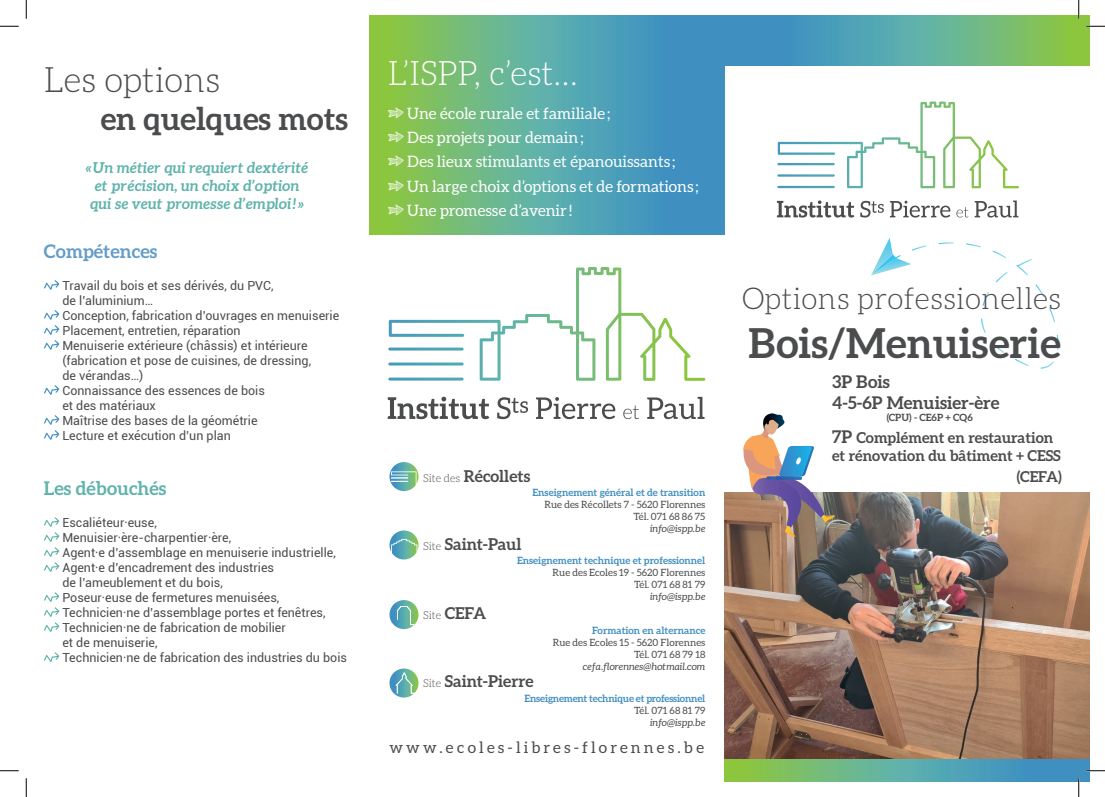
<style>
.page{position:relative;width:1105px;height:797px;background:#fff}
.page>*{position:absolute;margin:0;border:0;box-sizing:border-box;transform-origin:0 0}
.t1{font:700 41.25px "Aleo";color:#4b4c4d}
.t2{font:300 35px "Aleo";color:#4b4c4d}
.t3{font:300 33.75px "Aleo";color:#fff}
.t4{font:700 31.25px "Aleo";color:#4b4c4d}
.t5{font:300 30px "Aleo";letter-spacing:.01em;color:#4b4c4d}
.t6{font:700 18.75px "Aleo";color:#60b3ac}
.t7{font:700 18.75px "Aleo";color:#639dc8}
.t8{font:700 17.5px/21px "Aleo";color:#4b4c4d}
.t9{font:700 16.25px "Aleo";color:#4b4c4d}
.t10{font:15.75px/24.2px "Aleo";color:#fff}
.t11{font:15.75px "Aleo";letter-spacing:.2em;color:#4b4c4d}
.t12{font:italic 700 15px/18px "Aleo";color:#60b3ac;text-align:center}
.t13{font:700 15px/18px "Aleo";color:#4b4c4d}
.t14{font:12.5px/15px "Roboto";color:#4b4c4d}
.t15{font:300 11px "Aleo";color:#4b4c4d}
.t16{font:10px/12px "Aleo";color:#4b4c4d;text-align:right}
.t17{font:700 10px "Aleo";color:#4190c0}
.t18{font:italic 10px "Aleo";color:#4b4c4d}
.t19{font:700 10px "Aleo";letter-spacing:-.02em;color:#4190c0}
.t20{font:700 10px "Aleo";color:#4b4c4d}
.s1{font-family:"Austie Bost Arrow Mania";font-size:22.5px}
.s2{font-weight:300;font-size:11px}
.s3{font-weight:700;font-size:16.25px}
.s4{font-size:17.5px}
</style>
<div class="page">
<svg style="left:777px;top:200px;width:77px;height:17px"></svg>
<svg style="left:860px;top:201px;width:24px;height:16px"></svg>
<svg style="left:890px;top:201px;width:60px;height:16px"></svg>
<svg style="left:956px;top:207px;width:12px;height:10px"></svg>
<svg style="left:975px;top:200px;width:43px;height:17px"></svg>
<hr style="left:777px;top:186px;width:58px;height:2px;background:#afd2e1">
<svg style="left:778px;top:102px;width:241px;height:86px"></svg>
<svg style="left:724px;top:16px;width:365px;height:49px;background:#5fab98"></svg>
<svg style="left:370px;top:16px;width:354px;height:219px;background:#5fab97"></svg>
<svg style="left:389px;top:462px;width:29px;height:29px"></svg>
<svg style="left:389px;top:530px;width:29px;height:29px"></svg>
<svg style="left:389px;top:600px;width:29px;height:29px"></svg>
<svg style="left:389px;top:668px;width:29px;height:29px"></svg>
<svg style="left:388px;top:397px;width:101px;height:22px"></svg>
<svg style="left:497px;top:397px;width:31px;height:22px"></svg>
<svg style="left:536px;top:397px;width:79px;height:22px"></svg>
<svg style="left:623px;top:405px;width:16px;height:14px"></svg>
<svg style="left:647px;top:397px;width:58px;height:22px"></svg>
<svg style="left:389px;top:267px;width:316px;height:114px"></svg>
<img style="left:724px;top:492px;width:365px;height:267px">
<svg style="left:741px;top:413px;width:94px;height:124px"></svg>
<svg style="left:1041px;top:361px;width:13px;height:7px"></svg>
<svg style="left:1015px;top:359px;width:13px;height:7px"></svg>
<svg style="left:992px;top:343px;width:12px;height:10px"></svg>
<svg style="left:1057px;top:335px;width:2px;height:15px"></svg>
<svg style="left:981px;top:318px;width:5px;height:15px"></svg>
<svg style="left:1049px;top:308px;width:6px;height:14px"></svg>
<svg style="left:982px;top:292px;width:7px;height:14px"></svg>
<svg style="left:1035px;top:284px;width:9px;height:13px"></svg>
<svg style="left:996px;top:272px;width:12px;height:10px"></svg>
<svg style="left:1016px;top:259px;width:16px;height:16px"></svg>
<svg style="left:993px;top:251px;width:13px;height:7px"></svg>
<svg style="left:966px;top:243px;width:15px;height:4px"></svg>
<svg style="left:939px;top:242px;width:15px;height:2px"></svg>
<svg style="left:871px;top:238px;width:55px;height:37px"></svg>
<svg style="left:724px;top:759px;width:365px;height:22px;background:#5fab97"></svg>
<svg style="left:44px;top:280px;width:15px;height:10px"></svg>
<svg style="left:44px;top:310px;width:15px;height:40px"></svg>
<svg style="left:44px;top:385px;width:15px;height:10px"></svg>
<svg style="left:44px;top:415px;width:15px;height:25px"></svg>
<svg style="left:44px;top:517px;width:15px;height:55px"></svg>
<svg style="left:44px;top:592px;width:15px;height:40px"></svg>
<svg style="left:44px;top:652px;width:15px;height:10px"></svg>
<svg style="left:0;top:25px;width:19px;height:2px"></svg>
<svg style="left:1086px;top:25px;width:19px;height:2px"></svg>
<svg style="left:0;top:770px;width:19px;height:1px"></svg>
<svg style="left:1086px;top:770px;width:19px;height:1px"></svg>
<svg style="left:25px;top:0;width:2px;height:19px"></svg>
<svg style="left:25px;top:778px;width:2px;height:19px"></svg>
<svg style="left:1078px;top:0;width:1px;height:19px"></svg>
<svg style="left:1078px;top:778px;width:1px;height:19px"></svg>
<h2 class="t2" style="left:44px;top:61px;width:178px">Les options</h2>
<h3 class="t4" style="left:101px;top:101px;width:249px">en quelques mots</h3>
<p class="t12" style="left:85px;top:159px;width:225px">« Un métier qui requiert dextérité et précision, un choix d’option qui se veut promesse d’emploi ! »</p>
<h3 class="t7" style="left:44px;top:241px;width:115px">Compétences</h3>
<p class="t14" style="left:62px;top:277px;width:278px">Travail du bois et ses dérivés, du PVC,<br>de l’aluminium…<br>Conception, fabrication d’ouvrages en menuiserie Placement, entretien, réparation<br>Menuiserie extérieure (châssis) et intérieure (fabrication et pose de cuisines, de dressing,<br>de vérandas…)<br>Connaissance des essences de bois<br>et des matériaux<br>Maîtrise des bases de la géométrie<br>Lecture et exécution d’un plan</p>
<h3 class="t6" style="left:44px;top:478px;width:124px">Les débouchés</h3>
<p class="t14" style="left:62px;top:514px;width:286px">Escaliéteur·euse,<br>Menuisier·ère-charpentier·ère,<br>Agent·e d’assemblage en menuiserie industrielle, Agent·e d’encadrement des industries<br>de l’ameublement et du bois,<br>Poseur·euse de fermetures menuisées, Technicien·ne d’assemblage portes et fenêtres, Technicien·ne de fabrication de mobilier<br>et de menuiserie,<br>Technicien·ne de fabrication des industries du bois</p>
<h3 class="t3" style="left:388px;top:55px;width:192px">L’ISPP, c’est…</h3>
<p class="t10" style="left:388px;top:101px;width:313px"><span class="s1">Q</span> Une école rurale et familiale ;<br><span class="s1">Q</span> Des projets pour demain ;<br><span class="s1">Q</span> Des lieux stimulants et épanouissants ;<br><span class="s1">Q</span> Un large choix d’options et de formations ; <span class="s1">Q</span> Une promesse d’avenir !</p>
<h3 class="t9" style="left:444px;top:467px;width:88px"><span class="s2">des</span> Récollets</h3>
<h3 class="t9" style="left:423px;top:467px;width:100px"><span class="s2">Site</span> Saint-Paul</h3>
<p class="t17" style="left:532px;top:486px;width:174px">Enseignement général et de transition</p>
<p class="t16" style="left:545px;top:498px;width:162px">Rue des Récollets 7 - 5620 Florennes<br>Tél. 071 68 86 75</p>
<p class="t18" style="left:650px;top:522px;width:57px">info@ispp.be</p>
<p class="t17" style="left:517px;top:555px;width:190px">Enseignement technique et professionnel</p>
<p class="t16" style="left:553px;top:566px;width:154px">Rue des Ecoles 19 - 5620 Florennes<br>Tél. 071 68 81 79</p>
<p class="t18" style="left:650px;top:591px;width:57px">info@ispp.be</p>
<p class="t17" style="left:592px;top:624px;width:115px">Formation en alternance</p>
<p class="t16" style="left:553px;top:636px;width:154px">Rue des Ecoles 15 - 5620 Florennes<br>Tél. 071 68 79 18</p>
<p class="t18" style="left:583px;top:660px;width:124px">cefa.florennes@hotmail.com</p>
<p class="t19" style="left:525px;top:693px;width:182px">Enseignement technique et professionnel</p>
<p class="t16" style="left:634px;top:704px;width:73px">Tél. 071 68 81 79</p>
<p class="t18" style="left:650px;top:717px;width:57px">info@ispp.be</p>
<h3 class="t9" style="left:423px;top:530px;width:101px"><span class="s2">Site du</span> Château</h3>
<h3 class="t9" style="left:423px;top:534px;width:100px"><span class="s2">Site</span> Saint-Paul</h3>
<h3 class="t9" style="left:423px;top:597px;width:101px"><span class="s2">Site du</span> Château</h3>
<p class="t15" style="left:423px;top:609px;width:65px">Site <span class="s3">CEFA</span></p>
<h3 class="t9" style="left:445px;top:670px;width:43px">CEFA</h3>
<h3 class="t9" style="left:423px;top:672px;width:112px"><span class="s2">Site</span> Saint-Pierre</h3>
<p class="t11" style="left:389px;top:738px;width:316px">www.ecoles-libres-florennes.be</p>
<h3 class="t9" style="left:423px;top:739px;width:112px"><span class="s2">Site</span> Saint-Pierre</h3>
<h3 class="t5" style="left:742px;top:282px;width:320px">Options professionelles</h3>
<h1 class="t1" style="left:748px;top:320px;width:314px">Bois/Menuiserie</h1>
<h3 class="t8" style="left:832px;top:371px;width:169px">3P Bois<br>4-5-6P Menuisier-ère</h3>
<p class="t20" style="left:887px;top:412px;width:88px">(CPU) - CE6P + CQ6</p>
<p class="t13" style="left:832px;top:428px;width:230px"><span class="s4">7P</span> Complément en restauration et rénovation du bâtiment + CESS</p>
<p class="t13" style="left:1017px;top:467px;width:47px">(CEFA)</p>
</div>
